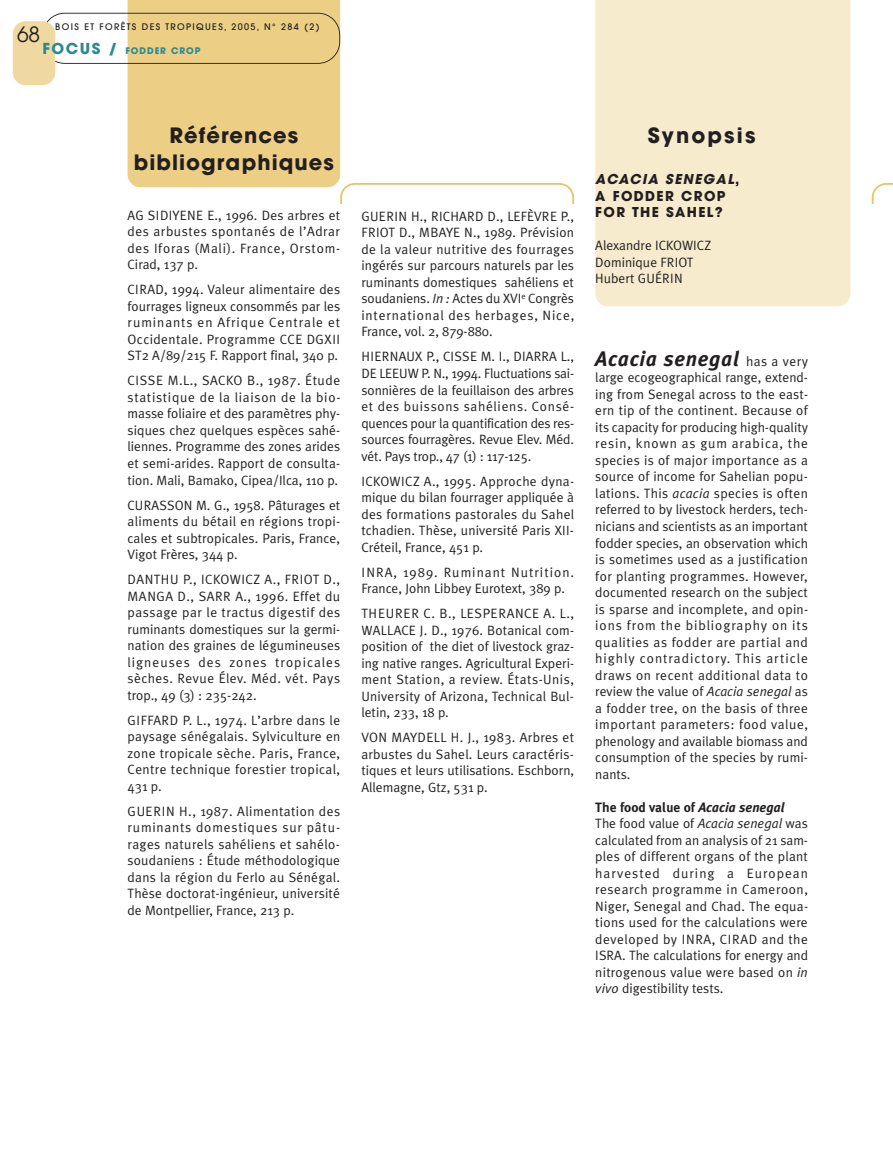
<style>
.page{position:relative;width:893px;height:1149px;background:#fff}
.page>*{position:absolute;margin:0;border:0;box-sizing:border-box;transform-origin:0 0}
.t1{font:700 21px/27px "Avant Garde";letter-spacing:.05em;color:#231f20;text-align:center}
.t2{font:italic 700 21px "Meta Plus";letter-spacing:.035em;color:#231f20}
.t3{font:700 21px "Avant Garde";letter-spacing:.1em;color:#231f20}
.t4{font:21px "Avant Garde";color:#231f20}
.t5{font:13.5px/16.5px "Meta Plus Normal";letter-spacing:.01em;color:#231f20;text-align:justify}
.t6{font:700 13.5px/16.5px "Avant Garde";letter-spacing:.1em;color:#231f20}
.t7{font:700 13.5px "Meta Plus";color:#231f20}
.t8{font:500 9px "Avant Garde";letter-spacing:.15em;color:#231f20}
.t9{font:700 9px "Avant Garde";letter-spacing:.1em;color:#2c8993}
.s1{font-size:15px}
.s2{font-style:italic}
.s3{font-family:"Meta Plus Normal";font-weight:400;font-style:normal;font-size:13.5px}
</style>
<div class="page">
<svg style="left:872px;top:183px;width:21px;height:21px"></svg>
<div style="left:595px;top:0;width:255px;height:306px;background:#f6ebcd"></div>
<svg style="left:46px;top:0;width:294px;height:187px"></svg>
<div style="left:13px;top:21px;width:42px;height:64px;background:#f0d9a0;border-radius:13px"></div>
<h1 class="t4" style="left:17px;top:26px;width:25px">68</h1>
<p class="t8" style="left:55px;top:23px;width:266px">BOIS ET FORÊTS DES TROPIQUES, 2005, N° 284 (2)</p>
<p class="t9" style="left:43px;top:47px;width:160px"><span class="s1">FOCUS /</span> FODDER CROP</p>
<h1 class="t1" style="left:134px;top:125px;width:202px">Références bibliographiques</h1>
<p class="t5" style="left:128px;top:207px;width:214px">AG SIDIYENE E., 1996. Des arbres et des arbustes spontanés de l’Adrar des Iforas (Mali). France, Orstom-Cirad, 137 p.</p>
<p class="t5" style="left:128px;top:281px;width:214px">CIRAD, 1994. Valeur alimentaire des fourrages ligneux consommés par les ruminants en Afrique Centrale et Occidentale. Programme CCE DGXII ST2 A/89/215 F. Rapport final, 340 p.</p>
<p class="t5" style="left:128px;top:372px;width:214px">CISSE M.L., SACKO B., 1987. Étude statistique de la liaison de la bio&shy;masse foliaire et des paramètres phy&shy;siques chez quelques espèces sahé&shy;liennes. Programme des zones arides et semi-arides. Rapport de consulta&shy;tion. Mali, Bamako, Cipea/Ilca, 110 p.</p>
<p class="t5" style="left:128px;top:496px;width:214px">CURASSON M. G., 1958. Pâturages et aliments du bétail en régions tropi&shy;cales et subtropicales. Paris, France, Vigot Frères, 344 p.</p>
<p class="t5" style="left:128px;top:571px;width:214px">DANTHU P., ICKOWICZ A., FRIOT D., MANGA D., SARR A., 1996. Effet du passage par le tractus digestif des ruminants domestiques sur la germi&shy;nation des graines de légumineuses ligneuses des zones tropicales sèches. Revue Élev. Méd. vét. Pays trop., 49 (3) : 235-242.</p>
<p class="t5" style="left:128px;top:711px;width:214px">GIFFARD P. L., 1974. L’arbre dans le paysage sénégalais. Sylviculture en zone tropicale sèche. Paris, France, Centre technique forestier tropical, 431 p.</p>
<p class="t5" style="left:128px;top:802px;width:214px">GUERIN H., 1987. Alimentation des ruminants domestiques sur pâtu&shy;rages naturels sahéliens et sahélo&shy;soudaniens : Étude méthodologique dans la région du Ferlo au Sénégal.<br>Thèse doctorat-ingénieur, université de Montpellier, France, 213 p.</p>
<p class="t5" style="left:361px;top:208px;width:214px">GUERIN H., RICHARD D., LEFÈVRE P., FRIOT D., MBAYE N., 1989. Prévision de la valeur nutritive des fourrages ingérés sur parcours naturels par les ruminants domestiques sahéliens et soudaniens. <span class="s2">In :</span> Actes du XVI<sup>e</sup> Congrès international des herbages, Nice, France, vol. 2, 879-880.</p>
<p class="t5" style="left:361px;top:348px;width:214px">HIERNAUX P., CISSE M. I., DIARRA L., DE LEEUW P. N., 1994. Fluctuations sai&shy;sonnières de la feuillaison des arbres et des buissons sahéliens. Consé&shy;quences pour la quantification des res&shy;sources fourragères. Revue Elev. Méd. vét. Pays trop., 47 (1) : 117-125.</p>
<p class="t5" style="left:361px;top:472px;width:214px">ICKOWICZ A., 1995. Approche dyna&shy;mique du bilan fourrager appliquée à des formations pastorales du Sahel tchadien. Thèse, université Paris XII-Créteil, France, 451 p.</p>
<p class="t5" style="left:361px;top:563px;width:214px">INRA, 1989. Ruminant Nutrition.<br>France, John Libbey Eurotext, 389 p.</p>
<p class="t5" style="left:361px;top:605px;width:214px">THEURER C. B., LESPERANCE A. L., WALLACE J. D., 1976. Botanical com&shy;position of the diet of livestock graz&shy;ing native ranges. Agricultural Experi&shy;ment Station, a review. États-Unis, University of Arizona, Technical Bul&shy;letin, 233, 18 p.</p>
<p class="t5" style="left:361px;top:729px;width:214px">VON MAYDELL H. J., 1983. Arbres et arbustes du Sahel. Leurs caractéris&shy;tiques et leurs utilisations. Eschborn, Allemagne, Gtz, 531 p.</p>
<h1 class="t3" style="left:648px;top:128px;width:109px">Synopsis</h1>
<p class="t6" style="left:595px;top:173px;width:146px"><span class="s2">ACACIA SENEGAL</span>,<br>A FODDER CROP<br>FOR THE SAHEL?</p>
<p class="t5" style="left:595px;top:237px;width:117px;text-align:left">Alexandre ICKOWICZ<br>Dominique FRIOT<br>Hubert GUÉRIN</p>
<h1 class="t2" style="left:595px;top:346px;width:214px">Acacia senegal <span class="s3">has a very</span></h1>
<p class="t5" style="left:595px;top:369px;width:214px">large ecogeographical range, extend&shy;ing from Senegal across to the east&shy;ern tip of the continent. Because of its capacity for producing high-quality resin, known as gum arabica, the species is of major importance as a source of income for Sahelian popu&shy;lations. This <span class="s2">acacia</span> species is often referred to by livestock herders, tech&shy;nicians and scientists as an important fodder species, an observation which is sometimes used as a justification for planting programmes. However, documented research on the subject is sparse and incomplete, and opin&shy;ions from the bibliography on its qualities as fodder are partial and highly contradictory. This article draws on recent additional data to review the value of <span class="s2">Acacia senegal</span> as a fodder tree, on the basis of three important parameters: food value, phenology and available biomass and consumption of the species by rumi&shy;nants.</p>
<p class="t7" style="left:595px;top:798px;width:191px">The food value of <span class="s2">Acacia senegal</span></p>
<p class="t5" style="left:595px;top:815px;width:214px">The food value of <span class="s2">Acacia senegal</span> was calculated from an analysis of 21 sam&shy;ples of different organs of the plant harvested during a European research programme in Cameroon, Niger, Senegal and Chad. The equa&shy;tions used for the calculations were developed by INRA, CIRAD and the ISRA. The calculations for energy and nitrogenous value were based on <span class="s2">in vivo</span> digestibility tests.</p>
</div>
